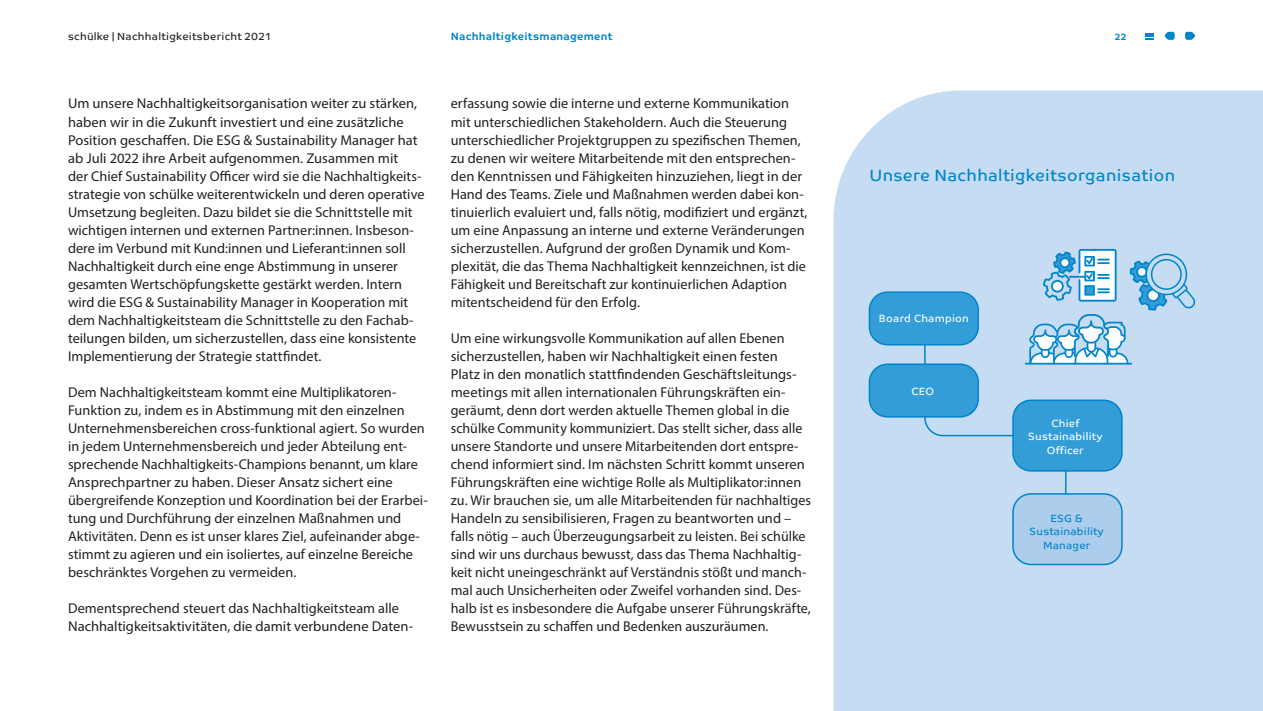
<style>
.page{position:relative;width:1263px;height:711px;background:#fff}
.page>*{position:absolute;margin:0;border:0;box-sizing:border-box;transform-origin:0 0}
.t1{font:16.5px "Co Text";letter-spacing:.02em;color:#0085cb}
.t2{font:14.25px/18px "Myriad Pro";color:#231f20}
.t3{font:10.5px/13.5px "Co Text";letter-spacing:.02em;color:#fff;text-align:center}
.t4{font:10.5px "Co Text";letter-spacing:.025em;color:#231f20}
.t5{font:10.5px/13.5px "Co Text";letter-spacing:.02em;color:#0085cb;text-align:center}
.t6{font:700 10.5px "Co Text";letter-spacing:.025em;color:#0085cb}
.t7{font:700 9.15px "Co Text";color:#0085cb}
</style>
<div class="page">
<div style="left:833px;top:90px;width:430px;height:620px;background:#c6dcf2"></div>
<hr style="left:1065px;top:435px;width:1px;height:94px;background:#0085cb">
<div style="left:869px;top:292px;width:109px;height:52px;background:#329dd7;border-radius:18px"></div>
<div style="left:869px;top:291px;width:110px;height:54px;border:2px solid #0085cb;border-radius:18px"></div>
<div style="left:869px;top:364px;width:109px;height:52px;background:#329dd7;border-radius:18px"></div>
<div style="left:869px;top:363px;width:110px;height:54px;border:2px solid #0085cb;border-radius:18px"></div>
<div style="left:1013px;top:400px;width:109px;height:70px;background:#329dd7;border-radius:18px"></div>
<div style="left:1012px;top:399px;width:111px;height:72px;border:2px solid #0085cb;border-radius:18px"></div>
<div style="left:1013px;top:493px;width:109px;height:71px;background:#accdeb;border-radius:18px"></div>
<div style="left:1012px;top:493px;width:111px;height:72px;border:2px solid #0085cb;border-radius:18px"></div>
<svg style="left:923px;top:249px;width:274px;height:188px"></svg>
<hr style="left:1025px;top:362px;width:107px;height:2px;background:#0085cb">
<svg style="left:1145px;top:33px;width:8px;height:7px"></svg>
<svg style="left:1165px;top:32px;width:9px;height:8px"></svg>
<svg style="left:1185px;top:32px;width:10px;height:8px"></svg>
<p class="t4" style="left:68px;top:30px;width:205px">schülke | Nachhaltigkeitsbericht 2021</p>
<p class="t6" style="left:451px;top:30px;width:163px">Nachhaltigkeitsmanagement</p>
<p class="t7" style="left:1114px;top:31px;width:14px">22</p>
<p class="t2" style="left:68px;top:94px;width:358px">Um unsere Nachhaltigkeitsorganisation weiter zu stärken, haben wir in die Zukunft investiert und eine zusätzliche Position geschaffen. Die ESG &amp; Sustainability Manager hat ab Juli 2022 ihre Arbeit aufgenommen. Zusammen mit<br>der Chief Sustainability Officer wird sie die Nachhaltigkeits&shy;strategie von schülke weiterentwickeln und deren operative Umsetzung begleiten. Dazu bildet sie die Schnittstelle mit wichtigen internen und externen Partner:innen. Insbeson&shy;dere im Verbund mit Kund:innen und Lieferant:innen soll Nachhaltigkeit durch eine enge Abstimmung in unserer gesamten Wertschöpfungskette gestärkt werden. Intern wird die ESG &amp; Sustainability Manager in Kooperation mit dem Nachhaltigkeitsteam die Schnittstelle zu den Fachab&shy;teilungen bilden, um sicherzustellen, dass eine konsistente Implementierung der Strategie stattfindet.</p>
<p class="t2" style="left:68px;top:382px;width:361px">Dem Nachhaltigkeitsteam kommt eine Multiplikatoren-Funktion zu, indem es in Abstimmung mit den einzelnen Unternehmensbereichen cross-funktional agiert. So wurden in jedem Unternehmensbereich und jeder Abteilung ent&shy;sprechende Nachhaltigkeits-Champions benannt, um klare Ansprechpartner zu haben. Dieser Ansatz sichert eine übergreifende Konzeption und Koordination bei der Erarbei&shy;tung und Durchführung der einzelnen Maßnahmen und Aktivitäten. Denn es ist unser klares Ziel, aufeinander abge&shy;stimmt zu agieren und ein isoliertes, auf einzelne Bereiche beschränktes Vorgehen zu vermeiden.</p>
<p class="t2" style="left:68px;top:598px;width:347px">Dementsprechend steuert das Nachhaltigkeitsteam alle<br>Nachhaltigkeitsaktivitäten, die damit verbundene Daten-</p>
<p class="t2" style="left:451px;top:94px;width:358px">erfassung sowie die interne und externe Kommunikation mit unterschiedlichen Stakeholdern. Auch die Steuerung unterschiedlicher Projektgruppen zu spezifischen Themen, zu denen wir weitere Mitarbeitende mit den entsprechen&shy;den Kenntnissen und Fähigkeiten hinzuziehen, liegt in der Hand des Teams. Ziele und Maßnahmen werden dabei kon&shy;tinuierlich evaluiert und, falls nötig, modifiziert und ergänzt, um eine Anpassung an interne und externe Veränderungen sicherzustellen. Aufgrund der großen Dynamik und Kom&shy;plexität, die das Thema Nachhaltigkeit kennzeichnen, ist die Fähigkeit und Bereitschaft zur kontinuierlichen Adaption mitentscheidend für den Erfolg.</p>
<p class="t2" style="left:451px;top:328px;width:362px">Um eine wirkungsvolle Kommunikation auf allen Ebenen sicherzustellen, haben wir Nachhaltigkeit einen festen<br>Platz in den monatlich stattfindenden Geschäftsleitungs&shy;meetings mit allen internationalen Führungskräften ein&shy;geräumt, denn dort werden aktuelle Themen global in die schülke Community kommuniziert. Das stellt sicher, dass alle unsere Standorte und unsere Mitarbeitenden dort entspre&shy;chend informiert sind. Im nächsten Schritt kommt unseren Führungskräften eine wichtige Rolle als Multiplikator:innen zu. Wir brauchen sie, um alle Mitarbeitenden für nachhaltiges Handeln zu sensibilisieren, Fragen zu beantworten und – falls nötig – auch Überzeugungsarbeit zu leisten. Bei schülke sind wir uns durchaus bewusst, dass das Thema Nachhaltig&shy;keit nicht uneingeschränkt auf Verständnis stößt und manch&shy;mal auch Unsicherheiten oder Zweifel vorhanden sind. Des&shy;halb ist es insbesondere die Aufgabe unserer Führungskräfte, Bewusstsein zu schaffen und Bedenken auszuräumen.</p>
<p class="t1" style="left:870px;top:165px;width:307px">Unsere Nachhaltigkeitsorganisation</p>
<p class="t3" style="left:879px;top:312px;width:91px">Board Champion</p>
<p class="t3" style="left:911px;top:384px;width:24px">CEO</p>
<p class="t3" style="left:1028px;top:416px;width:76px">Chief<br>Sustainability<br>Officer</p>
<p class="t5" style="left:1029px;top:511px;width:76px">ESG &amp;<br>Sustainability<br>Manager</p>
</div>
